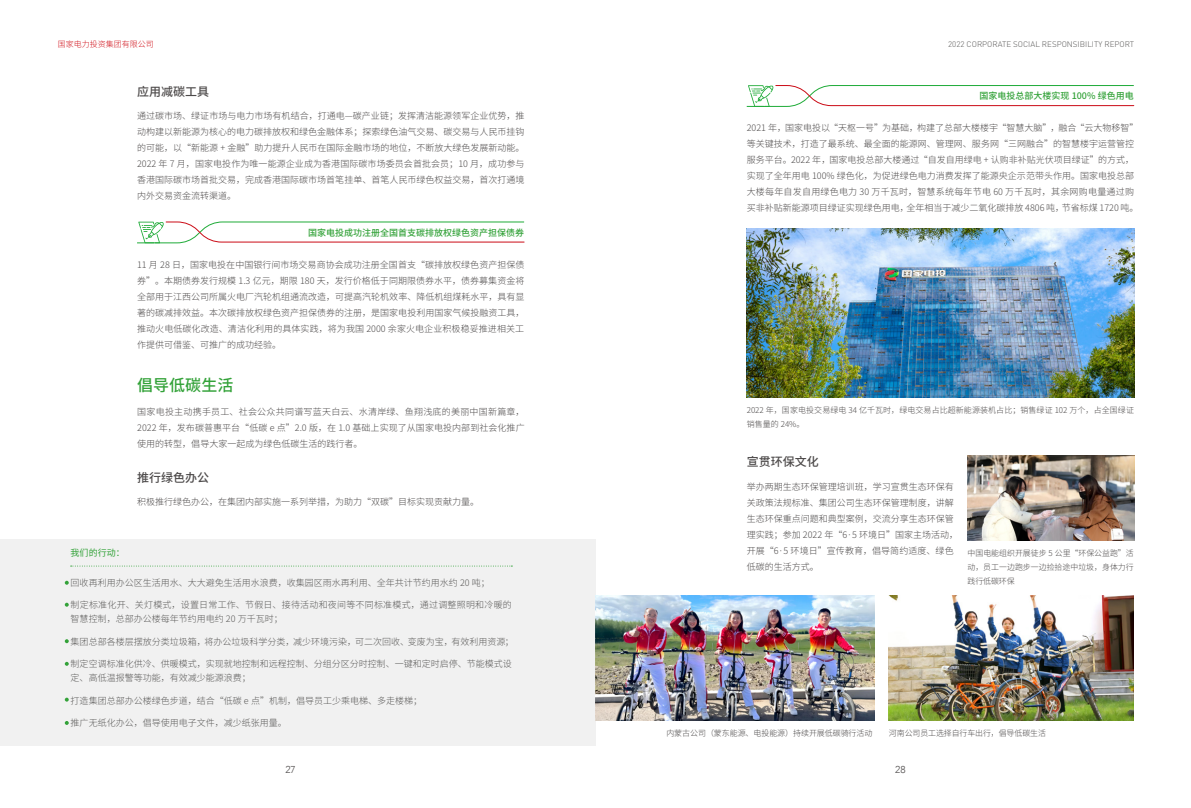
<style>
.page{position:relative;width:1191px;height:808px;background:#fff}
.page>*{position:absolute;margin:0;border:0;box-sizing:border-box;transform-origin:0 0}
.t1{font:500 16px "Source Han Sans CN";color:#33a239}
.t2{font:500 12px "Source Han Sans CN";color:#4d4a4a}
.t3{font:300 10px "Avenir";color:#4d4a4a}
.t4{font:300 9px/16px "Source Han Sans CN";color:#4d4a4a;text-align:justify}
.t5{font:300 9px/14px "Source Han Sans CN";color:#595857}
.t6{font:300 9px/14px "Source Han Sans CN";letter-spacing:.025em;color:#595857}
.t7{font:500 9px "Source Han Sans CN";color:#33a239}
.t8{font:9px "Source Han Sans CN";color:#33a239}
.t9{font:300 8px/14px "Source Han Sans CN";color:#4d4a4a}
.t10{font:300 8px "DIN Pro";color:#595857}
.t11{font:300 8px "Source Han Sans CN";color:#d1131c}
</style>
<div class="page">
<svg style="left:137px;top:221px;width:388px;height:23px"></svg>
<svg style="left:746px;top:85px;width:388px;height:22px"></svg>
<div style="left:0;top:540px;width:595px;height:206px;background:#f1f1f1"></div>
<svg style="left:71px;top:566px;width:441px;height:1px"></svg>
<img style="left:746px;top:229px;width:388px;height:168px">
<img style="left:596px;top:596px;width:278px;height:125px">
<img style="left:889px;top:596px;width:244px;height:125px">
<img style="left:967px;top:456px;width:167px;height:84px">
<svg style="left:65px;top:581px;width:4px;height:4px"></svg>
<svg style="left:65px;top:603px;width:4px;height:4px"></svg>
<svg style="left:65px;top:639px;width:4px;height:4px"></svg>
<svg style="left:65px;top:662px;width:4px;height:4px"></svg>
<svg style="left:65px;top:698px;width:4px;height:4px"></svg>
<svg style="left:65px;top:721px;width:4px;height:4px"></svg>
<p class="t11" style="left:58px;top:39px;width:97px">国家电力投资集团有限公司</p>
<p class="t10" style="left:948px;top:38px;width:188px">2022 CORPORATE SOCIAL RESPONSIBILITY REPORT</p>
<h2 class="t2" style="left:137px;top:84px;width:73px">应用减碳工具</h2>
<p class="t4" style="left:137px;top:108px;width:389px">通过碳市场、绿证市场与电力市场有机结合，打通电—碳产业链；发挥清洁能源领军企业优势，推动构建以新能源为核心的电力碳排放权和绿色金融体系；探索绿色油气交易、碳交易与人民币挂钩的可能，以“新能源 + 金融”助力提升人民币在国际金融市场的地位，不断放大绿色发展新动能。2022 年 7 月，国家电投作为唯一能源企业成为香港国际碳市场委员会首批会员；10 月，成功参与香港国际碳市场首批交易，完成香港国际碳市场首笔挂单、首笔人民币绿色权益交易，首次打通境内外交易资金流转渠道。</p>
<p class="t7" style="left:308px;top:227px;width:217px">国家电投成功注册全国首支碳排放权绿色资产担保债券</p>
<p class="t4" style="left:137px;top:256px;width:389px">11 月 28 日，国家电投在中国银行间市场交易商协会成功注册全国首支“碳排放权绿色资产担保债券”。本期债券发行规模 1.3 亿元，期限 180 天，发行价格低于同期限债券水平，债券募集资金将全部用于江西公司所属火电厂汽轮机组通流改造，可提高汽轮机效率、降低机组煤耗水平，具有显著的碳减排效益。本次碳排放权绿色资产担保债券的注册，是国家电投利用国家气候投融资工具，推动火电低碳化改造、清洁化利用的具体实践，将为我国 2000 余家火电企业积极稳妥推进相关工作提供可借鉴、可推广的成功经验。</p>
<h1 class="t1" style="left:137px;top:376px;width:97px">倡导低碳生活</h1>
<p class="t4" style="left:137px;top:404px;width:389px">国家电投主动携手员工、社会公众共同谱写蓝天白云、水清岸绿、鱼翔浅底的美丽中国新篇章，2022 年，发布碳普惠平台“低碳 e 点”2.0 版，在 1.0 基础上实现了从国家电投内部到社会化推广使用的转型，倡导大家一起成为绿色低碳生活的践行者。</p>
<h2 class="t2" style="left:137px;top:471px;width:73px">推行绿色办公</h2>
<p class="t4" style="left:137px;top:494px;width:343px">积极推行绿色办公，在集团内部实施一系列举措，为助力“双碳”目标实现贡献力量。</p>
<p class="t8" style="left:71px;top:548px;width:55px">我们的行动：</p>
<p class="t5" style="left:71px;top:576px;width:421px">回收再利用办公区生活用水、大大避免生活用水浪费，收集园区雨水再利用、全年共计节约用水约 20 吨；</p>
<p class="t6" style="left:71px;top:598px;width:443px">制定标准化开、关灯模式，设置日常工作、节假日、接待活动和夜间等不同标准模式，通过调整照明和冷暖的智慧控制，总部办公楼每年节约用电约 20 万千瓦时；</p>
<p class="t5" style="left:71px;top:635px;width:445px">集团总部各楼层摆放分类垃圾箱，将办公垃圾科学分类，减少环境污染，可二次回收、变废为宝，有效利用资源；</p>
<p class="t5" style="left:71px;top:657px;width:442px">制定空调标准化供冷、供暖模式，实现就地控制和远程控制、分组分区分时控制、一键和定时启停、节能模式设定、高低温报警等功能，有效减少能源浪费；</p>
<p class="t5" style="left:71px;top:694px;width:353px">打造集团总部办公楼绿色步道，结合“低碳 e 点”机制，倡导员工少乘电梯、多走楼梯；</p>
<p class="t5" style="left:71px;top:716px;width:218px">推广无纸化办公，倡导使用电子文件，减少纸张用量。</p>
<p class="t7" style="left:979px;top:91px;width:156px">国家电投总部大楼实现 100% 绿色用电</p>
<p class="t4" style="left:746px;top:120px;width:393px;text-align:left">2021 年，国家电投以“天枢一号”为基础，构建了总部大楼楼宇“智慧大脑”，融合“云大物移智”等关键技术，打造了最系统、最全面的能源网、管理网、服务网“三网融合”的智慧楼宇运营管控服务平台。2022 年，国家电投总部大楼通过“自发自用绿电 + 认购非补贴光伏项目绿证”的方式，实现了全年用电 100% 绿色化，为促进绿色电力消费发挥了能源央企示范带头作用。国家电投总部大楼每年自发自用绿色电力 30 万千瓦时，智慧系统每年节电 60 万千瓦时，其余网购电量通过购买非补贴新能源项目绿证实现绿色用电，全年相当于减少二氧化碳排放 4806 吨，节省标煤 1720 吨。</p>
<p class="t9" style="left:746px;top:403px;width:389px">2022 年，国家电投交易绿电 34 亿千瓦时，绿电交易占比超新能源装机占比；销售绿证 102 万个，占全国绿证销售量的 24%。</p>
<h2 class="t2" style="left:746px;top:455px;width:73px">宣贯环保文化</h2>
<p class="t4" style="left:746px;top:479px;width:213px;text-align:left">举办两期生态环保管理培训班，学习宣贯生态环保有关政策法规标准、集团公司生态环保管理制度，讲解生态环保重点问题和典型案例，交流分享生态环保管理实践；参加 2022 年“6·5 环境日”国家主场活动，开展“6·5 环境日”宣传教育，倡导简约适度、绿色低碳的生活方式。</p>
<p class="t9" style="left:967px;top:546px;width:168px;text-align:justify">中国电能组织开展徒步 5 公里“环保公益跑”活动，员工一边跑步一边捡拾途中垃圾，身体力行践行低碳环保</p>
<p class="t9" style="left:666px;top:726px;width:207px">内蒙古公司（蒙东能源、电投能源）持续开展低碳骑行活动</p>
<p class="t9" style="left:889px;top:726px;width:158px">河南公司员工选择自行车出行，倡导低碳生活</p>
<p class="t3" style="left:285px;top:764px;width:12px">27</p>
<p class="t3" style="left:895px;top:764px;width:12px">28</p>
</div>
